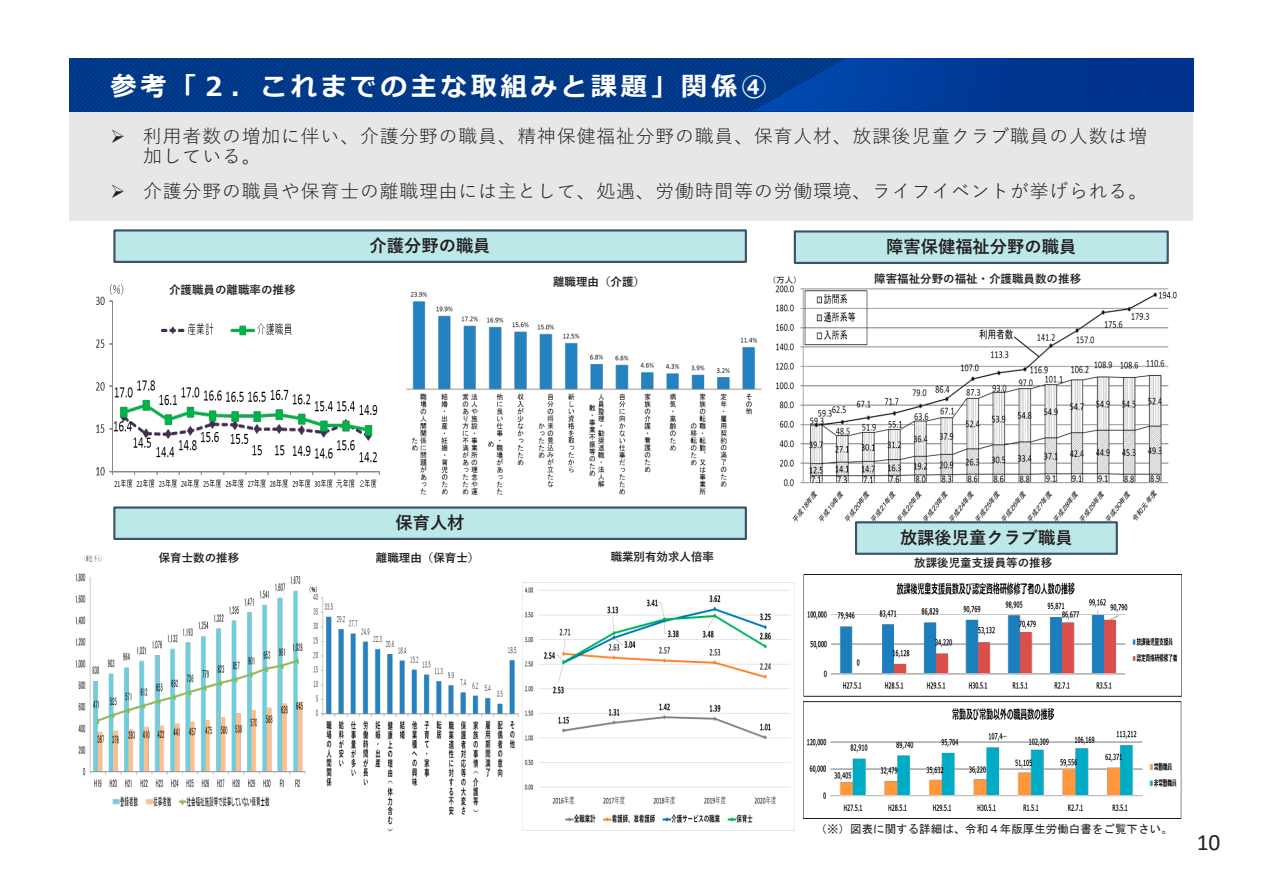
<style>
.page{position:relative;width:1263px;height:893px;background:#fff}
.page>*{position:absolute;margin:0;border:0;box-sizing:border-box;transform-origin:0 0}
.t1{font:700 26.1px "Meiryo";letter-spacing:.15em;color:#fff}
.t2{font:23.4px "Calibri";color:#231f20}
.t3{font:18.75px/20.2px "Yu Gothic";letter-spacing:.05em;color:#231f20}
.t4{font:700 17.25px "Yu Gothic";color:#231f20}
.t5{font:700 11.55px "Yu Gothic";color:#231f20}
.t6{font:11.55px "MS Gothic";color:#231f20}
.t7{font:8.55px "MS P Gothic";color:#231f20}
</style>
<div class="page">
<div style="left:70px;top:58px;width:1123px;height:54px;background:linear-gradient(to bottom,#003989,#003989)"></div>
<svg style="left:752px;top:58px;width:441px;height:53px;background:#003995"></svg>
<img style="left:75px;top:555px;width:231px;height:252px">
<img style="left:777px;top:262px;width:400px;height:260px">
<div style="left:70px;top:112px;width:1123px;height:108px;background:#e8e7e7"></div>
<div style="left:114px;top:230px;width:632px;height:32px;background:#bde8e8"></div>
<div style="left:113px;top:229px;width:634px;height:34px;border:2px solid #3a526b"></div>
<div style="left:795px;top:231px;width:373px;height:32px;background:#bde8e8"></div>
<div style="left:794px;top:230px;width:375px;height:34px;border:2px solid #3a526b"></div>
<div style="left:114px;top:507px;width:632px;height:32px;background:#bde8e8"></div>
<div style="left:113px;top:506px;width:634px;height:34px;border:2px solid #3a526b"></div>
<div style="left:856px;top:522px;width:261px;height:32px;background:#bde8e8"></div>
<div style="left:855px;top:521px;width:263px;height:34px;border:2px solid #3a526b"></div>
<img style="left:96px;top:284px;width:282px;height:204px">
<img style="left:378px;top:285px;width:399px;height:210px">
<img style="left:309px;top:582px;width:220px;height:250px">
<img style="left:523px;top:583px;width:272px;height:247px">
<img style="left:803px;top:574px;width:379px;height:244px">
<h1 class="t1" style="left:111px;top:68px;width:658px">参考「２．これまでの主な取組みと課題」関係④</h1>
<p class="t3" style="left:143px;top:124px;width:1005px;text-indent:-32px">➢ 利用者数の増加に伴い、介護分野の職員、精神保健福祉分野の職員、保育人材、放課後児童クラブ職員の人数は増加している。</p>
<p class="t3" style="left:111px;top:179px;width:1038px">➢ 介護分野の職員や保育士の離職理由には主として、処遇、労働時間等の労働環境、ライフイベントが挙げられる。</p>
<p class="t4" style="left:370px;top:236px;width:122px">介護分野の職員</p>
<p class="t4" style="left:886px;top:237px;width:192px">障害保健福祉分野の職員</p>
<p class="t5" style="left:169px;top:283px;width:128px">介護職員の離職率の推移</p>
<p class="t5" style="left:553px;top:276px;width:93px">離職理由（介護）</p>
<p class="t5" style="left:874px;top:273px;width:208px">障害福祉分野の福祉・介護職員数の推移</p>
<p class="t7" style="left:772px;top:275px;width:27px">（万人）</p>
<p class="t4" style="left:395px;top:513px;width:71px">保育人材</p>
<p class="t4" style="left:900px;top:527px;width:174px">放課後児童クラブ職員</p>
<p class="t5" style="left:611px;top:551px;width:105px">職業別有効求人倍率</p>
<p class="t5" style="left:159px;top:552px;width:82px">保育士数の推移</p>
<p class="t5" style="left:376px;top:552px;width:105px">離職理由（保育士）</p>
<p class="t5" style="left:914px;top:557px;width:139px">放課後児童支援員等の推移</p>
<p class="t6" style="left:815px;top:823px;width:358px">（※）図表に関する詳細は、令和４年版厚生労働白書をご覧下さい。</p>
<p class="t2" style="left:1197px;top:826px;width:25px">10</p>
</div>
